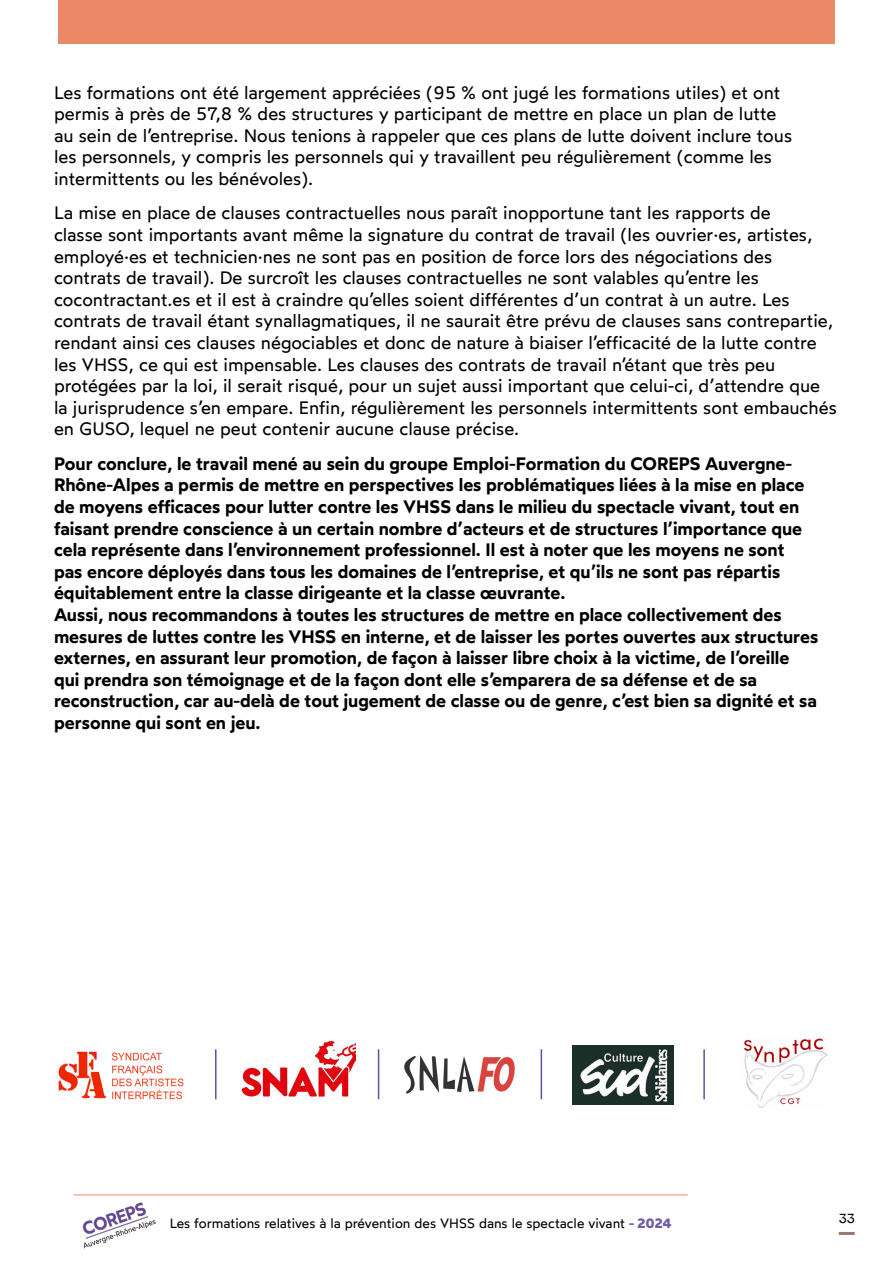
<style>
.page{position:relative;width:893px;height:1263px;background:#fff}
.page>*{position:absolute;margin:0;border:0;box-sizing:border-box;transform-origin:0 0}
.Texte_standard{font:18px/21.6px "Wotfard";color:#000}
.Texte_standard-2{font:600 18px/21.6px "Wotfard";color:#000}
.t1{font:13.5px "Wotfard";color:#000}
.t2{font:13.5px "Ortank Display wght 400 Ortank GX";color:#000}
.s1{font-weight:700;color:#705da8}
</style>
<div class="page">
<div style="left:58px;top:0;width:776px;height:43px;background:#eb8865"></div>
<hr style="left:839px;top:1232px;width:16px;height:3px;background:#967b72">
<hr style="left:74px;top:1194px;width:614px;height:1px;background:#eb8865">
<img style="left:82px;top:1202px;width:74px;height:47px">
<img style="left:58px;top:1051px;width:125px;height:48px">
<img style="left:240px;top:1040px;width:115px;height:59px">
<img style="left:743px;top:1038px;width:85px;height:70px">
<img style="left:404px;top:1055px;width:111px;height:39px">
<img style="left:572px;top:1045px;width:101px;height:59px">
<hr style="left:215px;top:1049px;width:2px;height:50px;background:#6350a1">
<hr style="left:378px;top:1049px;width:1px;height:50px;background:#6350a1">
<hr style="left:541px;top:1049px;width:1px;height:50px;background:#6350a1">
<hr style="left:703px;top:1049px;width:2px;height:50px;background:#6350a1">
<p class="Texte_standard" style="left:54px;top:81px;width:740px">Les formations ont été largement appréciées (95 % ont jugé les formations utiles) et ont permis à près de 57,8 % des structures y participant de mettre en place un plan de lutte au sein de l’entreprise. Nous tenions à rappeler que ces plans de lutte doivent inclure tous les personnels, y compris les personnels qui y travaillent peu régulièrement (comme les intermittents ou les bénévoles).</p>
<p class="Texte_standard" style="left:54px;top:202px;width:784px">La mise en place de clauses contractuelles nous paraît inopportune tant les rapports de<br>classe sont importants avant même la signature du contrat de travail (les ouvrier·es, artistes, employé·es et technicien·nes ne sont pas en position de force lors des négociations des contrats de travail). De surcroît les clauses contractuelles ne sont valables qu’entre les cocontractant.es et il est à craindre qu’elles soient différentes d’un contrat à un autre. Les contrats de travail étant synallagmatiques, il ne saurait être prévu de clauses sans contrepartie, rendant ainsi ces clauses négociables et donc de nature à biaiser l’efficacité de la lutte contre les VHSS, ce qui est impensable. Les clauses des contrats de travail n’étant que très peu protégées par la loi, il serait risqué, pour un sujet aussi important que celui-ci, d’attendre que la jurisprudence s’en empare. Enfin, régulièrement les personnels intermittents sont embauchés en GUSO, lequel ne peut contenir aucune clause précise.</p>
<p class="Texte_standard-2" style="left:54px;top:452px;width:766px">Pour conclure, le travail mené au sein du groupe Emploi-Formation du COREPS Auvergne-Rhône-Alpes a permis de mettre en perspectives les problématiques liées à la mise en place de moyens efficaces pour lutter contre les VHSS dans le milieu du spectacle vivant, tout en faisant prendre conscience à un certain nombre d’acteurs et de structures l’importance que cela représente dans l’environnement professionnel. Il est à noter que les moyens ne sont<br>pas encore déployés dans tous les domaines de l’entreprise, et qu’ils ne sont pas répartis équitablement entre la classe dirigeante et la classe œuvrante.<br>Aussi, nous recommandons à toutes les structures de mettre en place collectivement des mesures de luttes contre les VHSS en interne, et de laisser les portes ouvertes aux structures externes, en assurant leur promotion, de façon à laisser libre choix à la victime, de l’oreille qui prendra son témoignage et de la façon dont elle s’emparera de sa défense et de sa reconstruction, car au-delà de tout jugement de classe ou de genre, c’est bien sa dignité et sa personne qui sont en jeu.</p>
<p class="t1" style="left:170px;top:1214px;width:503px">Les formations relatives à la prévention des VHSS dans le spectacle vivant <span class="s1">- 2024</span></p>
<p class="t2" style="left:839px;top:1210px;width:17px">33</p>
</div>
